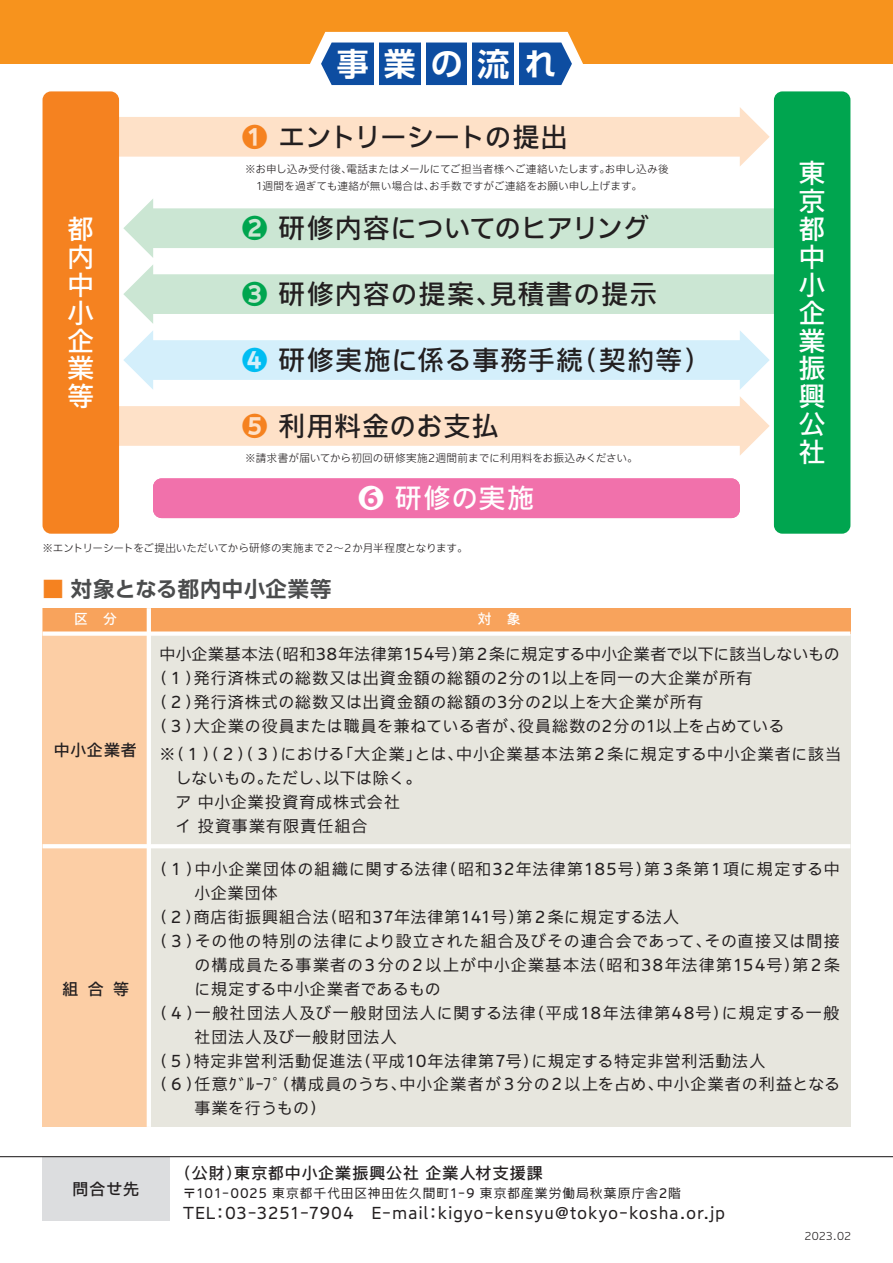
<style>
.page{position:relative;width:893px;height:1263px;background:#fff}
.page>*{position:absolute;margin:0;border:0;box-sizing:border-box;transform-origin:0 0}
.t1{font:700 31.95px "UD Shin Go Pro De";letter-spacing:.47em;color:#fff}
.t2{font:500 26.55px "Iwa UCDA Goth Std";letter-spacing:.045em;color:#231f20}
.t3{font:500 26.55px/27.9px "Iwa UCDA Goth Std";letter-spacing:.06em;color:#fff;text-align:justify}
.t4{font:500 26.55px "Iwa UCDA Goth Std";letter-spacing:-.025em;color:#231f20}
.t5{font:500 26.55px "Iwa UCDA Goth Std";letter-spacing:-.005em;color:#231f20}
.t6{font:700 21.3px "UD Shin Go Pro De";letter-spacing:.03em;color:#4b4c4d}
.t7{font:100 15.9px/23.9px "Iwa UCDA Goth Std";letter-spacing:.055em;color:#231f20}
.t8{font:100 15.9px/23.9px "Iwa UCDA Goth Std";letter-spacing:.075em;color:#231f20}
.t9{font:100 15.9px/23.9px "Iwa UCDA Goth Std";letter-spacing:.08em;color:#231f20}
.t10{font:100 15.9px "Iwa UCDA Goth Std";letter-spacing:.005em;color:#231f20}
.t11{font:500 15.9px "Iwa UCDA Goth Std";letter-spacing:.065em;color:#231f20}
.t12{font:100 15.9px "Iwa UCDA Goth Std";letter-spacing:.035em;color:#231f20}
.t13{font:100 15.9px "Iwa UCDA Goth Std";letter-spacing:.01em;color:#231f20}
.t14{font:100 15.9px "Iwa UCDA Goth Std";letter-spacing:.03em;color:#231f20}
.t15{font:500 13.8px "Iwa UCDA Goth Std";color:#fff}
.t16{font:100 12.75px "Iwa UCDA Goth Std";letter-spacing:.07em;color:#231f20}
.t17{font:300 10.65px "Iwa UCDA Goth Std";letter-spacing:.005em;color:#231f20}
.t18{font:300 10.65px "Iwa UCDA Goth Std";letter-spacing:-.015em;color:#231f20}
.t19{font:300 10.65px "Iwa UCDA Goth Std";letter-spacing:-.03em;color:#231f20}
.s1{color:#f58220}
.s2{color:#00a54f}
.s3{color:#01bdf2}
</style>
<div class="page">
<div style="left:0;top:0;width:893px;height:64px;background:#f7931d"></div>
<div style="left:43px;top:608px;width:807px;height:519px;background:#e7e6de"></div>
<div style="left:43px;top:608px;width:106px;height:519px;background:#fccea5"></div>
<div style="left:43px;top:608px;width:807px;height:26px;background:#f8a35c"></div>
<hr style="left:147px;top:608px;width:4px;height:519px;background:#fff">
<div style="left:43px;top:631px;width:807px;height:5px;background:#fff"></div>
<hr style="left:43px;top:844px;width:807px;height:4px;background:#fff">
<svg style="left:310px;top:32px;width:273px;height:53px;background:#5981b6"></svg>
<hr style="left:374px;top:40px;width:4px;height:47px;background:#fff">
<hr style="left:421px;top:40px;width:4px;height:47px;background:#fff">
<hr style="left:468px;top:40px;width:4px;height:47px;background:#fff">
<div style="left:514px;top:40px;width:5px;height:47px;background:#fff"></div>
<svg style="left:119px;top:107px;width:651px;height:60px"></svg>
<svg style="left:123px;top:198px;width:651px;height:60px"></svg>
<svg style="left:123px;top:264px;width:651px;height:60px"></svg>
<div style="left:153px;top:478px;width:587px;height:40px;background:#f171ab;border-radius:9px"></div>
<svg style="left:119px;top:396px;width:651px;height:60px"></svg>
<svg style="left:123px;top:331px;width:647px;height:58px"></svg>
<div style="left:43px;top:1157px;width:127px;height:63px;background:#dcdddf"></div>
<hr style="left:0;top:1156px;width:893px;height:1px;background:#231f20">
<div style="left:43px;top:91px;width:76px;height:443px;background:#f58220;border-radius:9px"></div>
<div style="left:774px;top:91px;width:76px;height:443px;background:#00a54f;border-radius:9px"></div>
<h1 class="t1" style="left:337px;top:38px;width:221px">事業の流れ</h1>
<h2 class="t5" style="left:241px;top:118px;width:327px"><span class="s1">❶</span> エントリーシートの提出</h2>
<p class="t17" style="left:346px;top:162px;width:265px">電話またはメールにてご担当者様へご連絡いたします。</p>
<p class="t17" style="left:245px;top:162px;width:108px">※お申し込み受付後、</p>
<p class="t17" style="left:605px;top:162px;width:65px">お申し込み後</p>
<h2 class="t3" style="left:68px;top:213px;width:27px">都内中小企業等</h2>
<p class="t17" style="left:245px;top:179px;width:191px">　1週間を過ぎても連絡が無い場合は、</p>
<p class="t17" style="left:429px;top:179px;width:214px">お手数ですがご連絡をお願い申し上げます。</p>
<h2 class="t4" style="left:241px;top:209px;width:409px"><span class="s2">❷</span> 研修内容についてのヒアリング</h2>
<h2 class="t2" style="left:241px;top:275px;width:262px"><span class="s2">❸</span> 研修内容の提案、</h2>
<h2 class="t2" style="left:490px;top:275px;width:168px">見積書の提示</h2>
<h2 class="t2" style="left:241px;top:341px;width:343px"><span class="s3">❹</span> 研修実施に係る事務手続</h2>
<h2 class="t2" style="left:571px;top:341px;width:140px">（契約等(</h2>
<h2 class="t2" style="left:241px;top:407px;width:259px"><span class="s1">❺</span> 利用料金のお支払</h2>
<p class="t17" style="left:245px;top:450px;width:394px">※請求書が届いてから初回の研修実施2週間前までに利用料をお振込みください。</p>
<h2 class="t3" style="left:358px;top:483px;width:178px">❻ 研修の実施</h2>
<p class="t18" style="left:43px;top:540px;width:303px">※エントリーシートをご提出いただいてから研修の実施まで２～</p>
<p class="t19" style="left:342px;top:540px;width:127px">２か月半程度となります。</p>
<h3 class="t6" style="left:43px;top:572px;width:290px"><span class="s1">■</span> 対象となる都内中小企業等</h3>
<p class="t15" style="left:74px;top:609px;width:44px">区　分</p>
<p class="t15" style="left:478px;top:609px;width:44px">対　象</p>
<h2 class="t3" style="left:799px;top:157px;width:27px">東京都中小企業振興公社</h2>
<p class="t10" style="left:267px;top:643px;width:574px">（昭和38年法律第154号第）２条に規定する中小企業者で以下に該当しないもの</p>
<p class="t7" style="left:194px;top:641px;width:560px;text-indent:-34px">中小企業基本法<br>発行済株式の総数又は出資金額の総額の2分の1以上を同一の大企業が所有</p>
<p class="t7" style="left:194px;top:665px;width:511px;text-indent:-42px">（１）<br>発行済株式の総数又は出資金額の総額の3分の2以上を大企業が所有</p>
<p class="t7" style="left:151px;top:689px;width:51px">（２）</p>
<p class="t11" style="left:54px;top:738px;width:85px">中小企業者</p>
<p class="t11" style="left:63px;top:977px;width:43px">組合</p>
<p class="t11" style="left:113px;top:977px;width:17px">等</p>
<p class="t11" style="left:73px;top:1177px;width:68px">問合せ先</p>
<p class="t7" style="left:194px;top:713px;width:333px">大企業の役員または職員を兼ねている者が、</p>
<p class="t13" style="left:518px;top:715px;width:268px">役員総数の2分の1以上を占めている</p>
<p class="t7" style="left:151px;top:713px;width:51px">（３）</p>
<p class="t7" style="left:456px;top:741px;width:386px">中小企業基本法第２条に規定する中小企業者に該当</p>
<p class="t7" style="left:337px;top:741px;width:86px">「大企業」</p>
<p class="t7" style="left:159px;top:741px;width:130px">※（１）（２）（３）</p>
<p class="t7" style="left:281px;top:741px;width:65px">における</p>
<p class="t7" style="left:415px;top:741px;width:50px">とは、</p>
<p class="t7" style="left:266px;top:765px;width:67px">ただし、</p>
<p class="t7" style="left:324px;top:765px;width:99px">以下は除く。</p>
<p class="t8" style="left:175px;top:765px;width:226px">しないもの。<br>ア中小企業投資育成株式会社イ投資事業有限責任組合</p>
<p class="t8" style="left:195px;top:856px;width:255px">中小企業団体の組織に関する法律</p>
<p class="t7" style="left:441px;top:856px;width:400px">（昭和32年法律第185号 第）３条第１項に規定する中</p>
<p class="t7" style="left:195px;top:856px;width:85px;text-indent:-43px">（１）<br>小企業団体</p>
<p class="t7" style="left:194px;top:904px;width:137px">商店街振興組合法</p>
<p class="t12" style="left:322px;top:905px;width:359px">（昭和37年法律第141号第）２条に規定する法人</p>
<p class="t7" style="left:151px;top:904px;width:51px">（２）</p>
<p class="t7" style="left:195px;top:928px;width:518px">その他の特別の法律により設立された組合及びその連合会であって、</p>
<p class="t7" style="left:705px;top:928px;width:137px">その直接又は間接</p>
<p class="t7" style="left:151px;top:928px;width:52px">（３）</p>
<p class="t7" style="left:195px;top:952px;width:403px">の構成員たる事業者の３分の２以上が中小企業基本法に規定する中小企業者であるもの</p>
<p class="t7" style="left:589px;top:952px;width:252px">（昭和38年法律第154号 第）２条</p>
<p class="t9" style="left:195px;top:1000px;width:342px">一般社団法人及び一般財団法人に関する法律</p>
<p class="t7" style="left:529px;top:1000px;width:201px">（平成18年法律第48号）</p>
<p class="t7" style="left:722px;top:1000px;width:119px">に規定する一般</p>
<p class="t9" style="left:195px;top:1000px;width:204px;text-indent:-43px">（４）<br>社団法人及び一般財団法人</p>
<p class="t7" style="left:194px;top:1047px;width:170px">特定非営利活動促進法</p>
<p class="t7" style="left:355px;top:1047px;width:185px">（平成10年法律第7号）</p>
<p class="t7" style="left:531px;top:1047px;width:236px">に規定する特定非営利活動法人</p>
<p class="t7" style="left:151px;top:1047px;width:51px">（５）</p>
<p class="t14" style="left:399px;top:1073px;width:266px">中小企業者が３分の２以上を占め、</p>
<p class="t9" style="left:195px;top:1071px;width:88px">任意ｸﾞﾙｰﾌﾟ</p>
<p class="t7" style="left:274px;top:1071px;width:134px">（構成員のうち、</p>
<p class="t7" style="left:657px;top:1071px;width:185px">中小企業者の利益となる</p>
<p class="t7" style="left:195px;top:1071px;width:133px;text-indent:-43px">（６）<br>事業を行うもの(</p>
<p class="t11" style="left:234px;top:1161px;width:310px">東京都中小企業振興公社企業人材支援課</p>
<p class="t11" style="left:175px;top:1161px;width:68px">（公財）</p>
<p class="t16" style="left:183px;top:1184px;width:499px">〒101-0025 東京都千代田区神田佐久間町1-9 東京都産業労働局秋葉原庁舎2階</p>
<p class="t7" style="left:438px;top:1200px;width:289px">kigyo-kensyu@tokyo-kosha.or.jp</p>
<p class="t7" style="left:212px;top:1200px;width:217px">：03-3251-7904　E-mail</p>
<p class="t7" style="left:183px;top:1200px;width:34px">TEL</p>
<p class="t7" style="left:425px;top:1200px;width:17px">：</p>
<p class="t17" style="left:804px;top:1228px;width:48px">2023.02</p>
</div>
